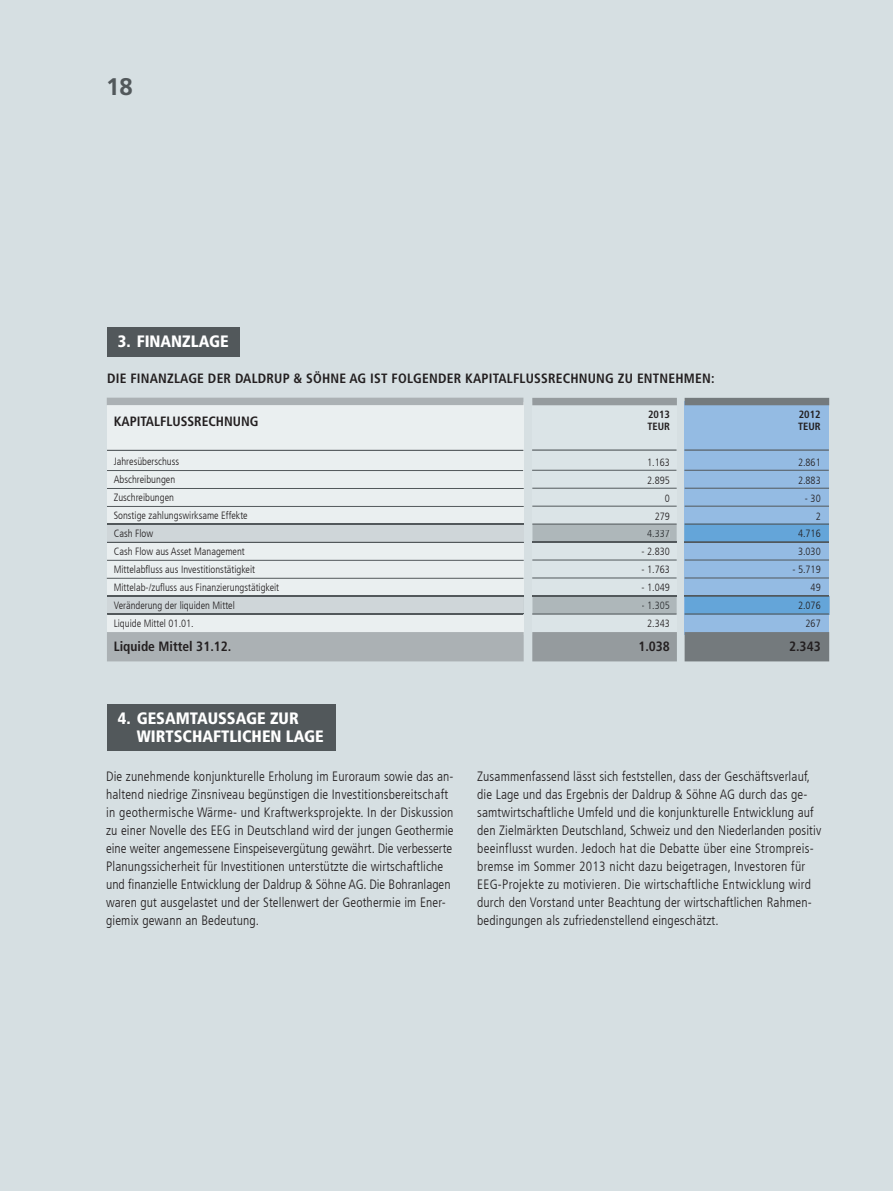
<style>
.page{position:relative;width:893px;height:1191px;background:#d6dfe2}
.page>*{position:absolute;margin:0;border:0;box-sizing:border-box;transform-origin:0 0}
.t1{font:700 24px "Frutiger LT Com";color:#52585b}
.t2{font:900 condensed 16.5px/18px "Frutiger LT Com";color:#fff}
.t3{font:300 condensed 13.5px/18px "Frutiger LT Com";letter-spacing:.01em;color:#231f20}
.t4{font:700 condensed 13.5px "Frutiger LT Com";letter-spacing:.015em;color:#231f20}
.t5{font:300 condensed 10.5px/17.9px "Frutiger LT Com";color:#231f20;text-align:right}
.t6{font:700 condensed 10.5px/12px "Frutiger LT Com";color:#231f20}
.t7{font:300 condensed 10.5px "Frutiger LT Com";color:#2b2e31}
</style>
<div class="page">
<div style="left:532px;top:402px;width:145px;height:232px;background:#dbe4e7"></div>
<div style="left:684px;top:401px;width:145px;height:233px;background:#94bbe3"></div>
<div style="left:107px;top:402px;width:417px;height:232px;background:#eaeff0"></div>
<div style="left:107px;top:398px;width:416px;height:7px;background:#abb1b4"></div>
<div style="left:107px;top:327px;width:133px;height:29px;background:#52585b"></div>
<hr style="left:107px;top:470px;width:416px;height:1px;background:#52585b">
<hr style="left:107px;top:506px;width:417px;height:1px;background:#52585b">
<hr style="left:107px;top:578px;width:416px;height:1px;background:#52585b">
<hr style="left:107px;top:595px;width:416px;height:2px;background:#52585b">
<hr style="left:107px;top:613px;width:416px;height:2px;background:#52585b">
<hr style="left:107px;top:488px;width:417px;height:1px;background:#52585b">
<hr style="left:107px;top:560px;width:417px;height:1px;background:#52585b">
<div style="left:107px;top:632px;width:417px;height:29px;background:#abb1b4"></div>
<div style="left:532px;top:632px;width:145px;height:29px;background:#959b9e"></div>
<div style="left:685px;top:632px;width:144px;height:29px;background:#747a7d"></div>
<svg style="left:532px;top:398px;width:145px;height:7px"></svg>
<svg style="left:685px;top:398px;width:144px;height:7px"></svg>
<hr style="left:532px;top:470px;width:144px;height:1px;background:#52585b">
<hr style="left:532px;top:595px;width:145px;height:1px;background:#52585b">
<hr style="left:532px;top:488px;width:145px;height:1px;background:#52585b">
<hr style="left:684px;top:470px;width:145px;height:1px;background:#52585b">
<hr style="left:107px;top:450px;width:416px;height:1px;background:#52585b">
<hr style="left:532px;top:449px;width:144px;height:1px;background:#52585b">
<hr style="left:684px;top:449px;width:145px;height:1px;background:#52585b">
<hr style="left:685px;top:595px;width:144px;height:1px;background:#52585b">
<hr style="left:685px;top:488px;width:144px;height:1px;background:#52585b">
<div style="left:107px;top:704px;width:229px;height:46px;background:#52585b"></div>
<div style="left:107px;top:525px;width:417px;height:17px;background:#cfd6d9"></div>
<svg style="left:107px;top:524px;width:417px;height:1px"></svg>
<svg style="left:107px;top:542px;width:417px;height:1px"></svg>
<svg style="left:532px;top:524px;width:145px;height:17px;background:#aab3b6"></svg>
<hr style="left:532px;top:541px;width:145px;height:1px;background:#52585b">
<div style="left:648px;top:530px;width:21px;height:7px;background:#aeb7ba"></div>
<div style="left:684px;top:523px;width:145px;height:19px;background:#64a5d9"></div>
<hr style="left:685px;top:541px;width:144px;height:1px;background:#526b7e">
<div style="left:107px;top:596px;width:417px;height:18px;background:#cfd6d9"></div>
<hr style="left:107px;top:596px;width:416px;height:1px;background:#52585b">
<hr style="left:107px;top:613px;width:416px;height:1px;background:#52585b">
<hr style="left:685px;top:506px;width:144px;height:1px;background:#52585b">
<hr style="left:685px;top:523px;width:144px;height:1px;background:#52585b">
<hr style="left:532px;top:506px;width:145px;height:1px;background:#52585b">
<hr style="left:532px;top:523px;width:145px;height:1px;background:#52585b">
<div style="left:532px;top:597px;width:145px;height:16px;background:#aeb7ba"></div>
<hr style="left:532px;top:596px;width:145px;height:1px;background:#52585b">
<div style="left:642px;top:601px;width:27px;height:8px;background:#aeb7ba"></div>
<hr style="left:532px;top:559px;width:145px;height:1px;background:#52585b">
<hr style="left:532px;top:577px;width:145px;height:1px;background:#52585b">
<div style="left:685px;top:596px;width:145px;height:18px;background:#64a5d9"></div>
<hr style="left:685px;top:596px;width:144px;height:1px;background:#526b7e">
<hr style="left:685px;top:559px;width:144px;height:1px;background:#52585b">
<hr style="left:685px;top:577px;width:144px;height:1px;background:#52585b">
<hr style="left:532px;top:613px;width:145px;height:1px;background:#52585b">
<hr style="left:685px;top:613px;width:144px;height:1px;background:#52585b">
<h1 class="t1" style="left:106px;top:72px;width:28px">18</h1>
<p class="t2" style="left:118px;top:332px;width:112px">3. FINANZLAGE</p>
<p class="t4" style="left:107px;top:370px;width:609px">DIE FINANZLAGE DER DALDRUP &amp; SÖHNE AG IST FOLGENDER KAPITALFLUSSRECHNUNG ZU ENTNEHMEN:</p>
<p class="t4" style="left:114px;top:413px;width:146px">KAPITALFLUSSRECHNUNG</p>
<p class="t5" style="left:114px;top:452px;width:167px;text-align:left">Jahresüberschuss<br>Abschreibungen<br>Zuschreibungen<br>Sonstige zahlungswirksame Effekte<br>Cash Flow<br>Cash Flow aus Asset Management<br>Mittelabfluss aus Investitionstätigkeit<br>Mittelab-/zufluss aus Finanzierungstätigkeit<br>Veränderung der liquiden Mittel<br>Liquide Mittel 01.01.</p>
<p class="t4" style="left:114px;top:638px;width:119px">Liquide Mittel 31.12.</p>
<p class="t2" style="left:137px;top:709px;width:189px;text-indent:-19px">4. GESAMTAUSSAGE ZUR<br>WIRTSCHAFTLICHEN LAGE</p>
<p class="t6" style="left:647px;top:408px;width:24px">2013<br>TEUR</p>
<p class="t5" style="left:647px;top:453px;width:24px">1.163<br>2.895<br>0<br>279</p>
<p class="t5" style="left:642px;top:543px;width:30px">- 2.830</p>
<p class="t5" style="left:642px;top:560px;width:30px">- 1.763</p>
<p class="t5" style="left:642px;top:578px;width:30px">- 1.049</p>
<p class="t5" style="left:647px;top:614px;width:24px">2.343</p>
<p class="t4" style="left:638px;top:638px;width:33px">1.038</p>
<p class="t7" style="left:647px;top:528px;width:24px">4.337</p>
<p class="t7" style="left:642px;top:599px;width:30px">- 1.305</p>
<p class="t6" style="left:798px;top:408px;width:24px">2012<br>TEUR</p>
<p class="t5" style="left:798px;top:453px;width:24px;text-align:left">2.861<br>2.883</p>
<p class="t5" style="left:798px;top:489px;width:24px">- 30<br>2<br>4.716<br>3.030</p>
<p class="t5" style="left:792px;top:560px;width:30px">- 5.719<br>49<br>2.076<br>267</p>
<p class="t4" style="left:789px;top:638px;width:33px">2.343</p>
<p class="t3" style="left:106px;top:767px;width:349px">Die zunehmende konjunkturelle Erholung im Euroraum sowie das an&shy;haltend niedrige Zinsniveau begünstigen die Investitionsbereitschaft in geothermische Wärme- und Kraftwerksprojekte. In der Diskussion zu einer Novelle des EEG in Deutschland wird der jungen Geothermie eine weiter angemessene Einspeisevergütung gewährt. Die verbesserte Planungssicherheit für Investitionen unterstützte die wirtschaftliche und finanzielle Entwicklung der Daldrup &amp; Söhne AG. Die Bohranlagen waren gut ausgelastet und der Stellenwert der Geothermie im Ener&shy;giemix gewann an Bedeutung.</p>
<p class="t3" style="left:477px;top:767px;width:346px">Zusammenfassend lässt sich feststellen, dass der Geschäftsverlauf, die Lage und das Ergebnis der Daldrup &amp; Söhne AG durch das ge&shy;samtwirtschaftliche Umfeld und die konjunkturelle Entwicklung auf den Zielmärkten Deutschland, Schweiz und den Niederlanden positiv beeinflusst wurden. Jedoch hat die Debatte über eine Strompreis&shy;bremse im Sommer 2013 nicht dazu beigetragen, Investoren für EEG-Projekte zu motivieren. Die wirtschaftliche Entwicklung wird durch den Vorstand unter Beachtung der wirtschaftlichen Rahmen&shy;bedingungen als zufriedenstellend eingeschätzt.</p>
</div>
